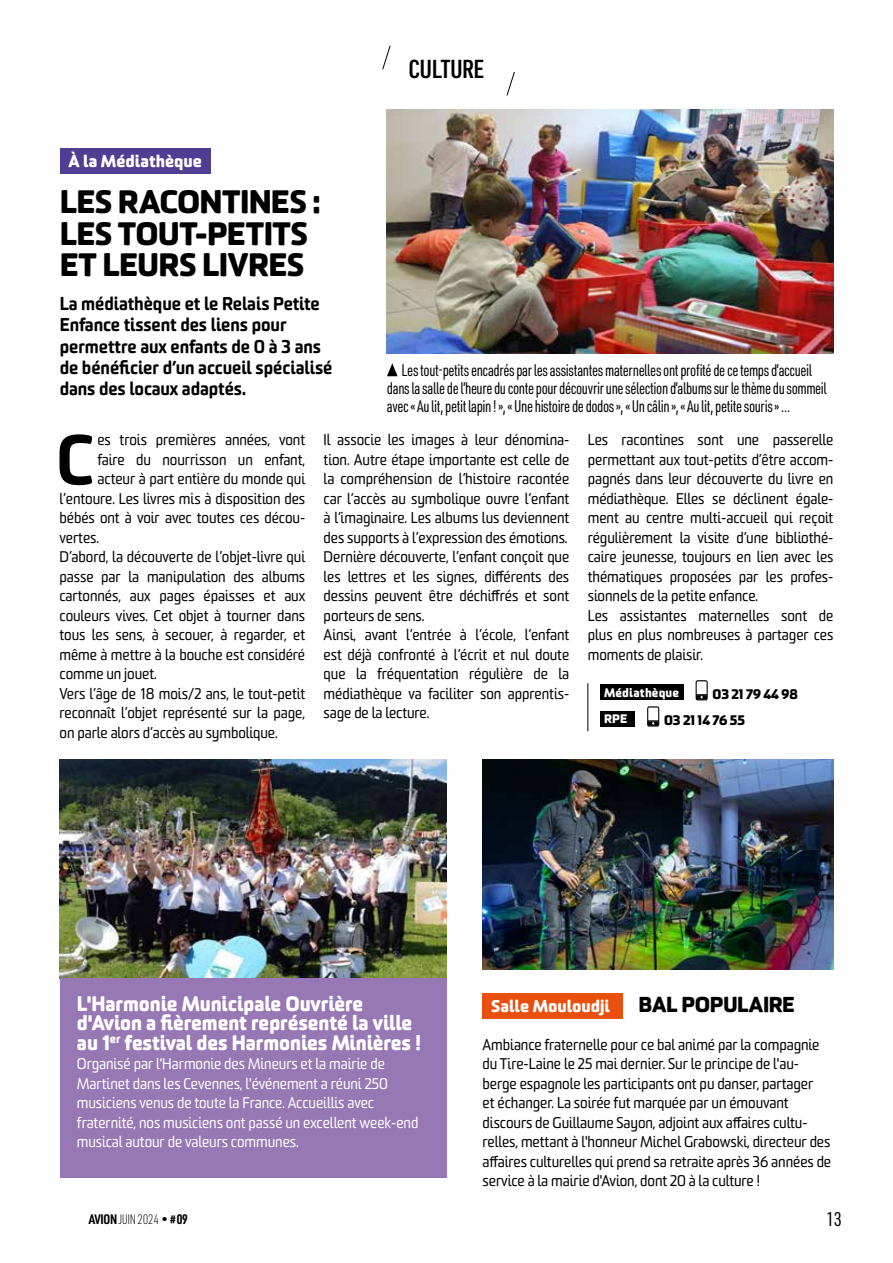
<style>
.page{position:relative;width:893px;height:1263px;background:#fff}
.page>*{position:absolute;margin:0;border:0;box-sizing:border-box;transform-origin:0 0}
.t1{font:900 68.4px "Sommet Rounded";color:#000;scale:.96 1}
.t2{font:800 31.5px/31.5px "Sommet Rounded";letter-spacing:-.015em;color:#000}
.t3{font:600 25.5px "URWDIN Cond";letter-spacing:-.025em;color:#000}
.t4{font:800 21px "Sommet Rounded";letter-spacing:-.025em;color:#000}
.t5{font:800 20.25px/19.5px "Sommet Rounded";letter-spacing:-.005em;color:#fff;scale:.96 1}
.t6{font:19.5px "URWDIN Cond";color:#000}
.t7{font:900 18px/21px "Sommet Rounded";letter-spacing:-.005em;color:#000;scale:.96 1}
.t8{font:16.5px/18px "URWDIN Cond";letter-spacing:-.025em;color:#000;scale:.96 1}
.t9{font:800 16.5px "Sommet Rounded";letter-spacing:-.005em;color:#fff}
.t10{font:15px/19.5px "Sommet Rounded";letter-spacing:-.005em;color:#000;scale:.96 1}
.t11{font:15px/19.5px "Sommet Rounded";letter-spacing:-.005em;color:#fff;scale:.96 1}
.t12{font:800 13.5px "Sommet";color:#000}
.t13{font:200 13.5px "URWDIN Cond";letter-spacing:-.025em;color:#000}
.t14{font:800 12px "Sommet Rounded";letter-spacing:.01em;color:#fff}
.s1{font-weight:700}
</style>
<div class="page">
<svg style="left:382px;top:45px;width:9px;height:25px"></svg>
<svg style="left:506px;top:72px;width:9px;height:24px"></svg>
<img style="left:483px;top:760px;width:351px;height:210px">
<img style="left:60px;top:760px;width:386px;height:218px">
<div style="left:483px;top:993px;width:140px;height:25px;background:#e9500e"></div>
<div style="left:60px;top:149px;width:151px;height:25px;background:#4f3e91"></div>
<img style="left:387px;top:109px;width:446px;height:245px">
<div style="left:60px;top:978px;width:386px;height:200px;background:#9778b4"></div>
<div style="left:600px;top:711px;width:34px;height:15px;background:#000"></div>
<svg style="left:647px;top:706px;width:12px;height:20px"></svg>
<svg style="left:648px;top:721px;width:11px;height:5px"></svg>
<hr style="left:587px;top:683px;width:1px;height:48px;background:#000">
<div style="left:600px;top:685px;width:84px;height:15px;background:#000"></div>
<svg style="left:696px;top:680px;width:12px;height:20px"></svg>
<svg style="left:696px;top:695px;width:11px;height:4px"></svg>
<svg style="left:387px;top:363px;width:11px;height:13px"></svg>
<h3 class="t3" style="left:409px;top:51px;width:77px">CULTURE</h3>
<p class="t9" style="left:68px;top:150px;width:135px">À la Médiathèque</p>
<h2 class="t2" style="left:60px;top:185px;width:262px">LES RACONTINES :<br>LES TOUT-PETITS<br>ET LEURS LIVRES</h2>
<p class="t7" style="left:60px;top:293px;width:286px">La médiathèque et le Relais Petite<br>Enfance tissent des liens pour permettre aux enfants de 0 à 3 ans de bénéficier d’un accueil spécialisé dans des locaux adaptés.</p>
<h1 class="t1" style="left:56px;top:415px;width:41px">C</h1>
<p class="t10" style="left:97px;top:430px;width:218px">es trois premières années, vont</p>
<p class="t8" style="left:387px;top:361px;width:460px;text-indent:15px">Les tout-petits encadrés par les assistantes maternelles ont profité de ce temps d’accueil dans la salle de l’heure du conte pour découvrir une sélection d’albums sur le thème du sommeil avec « Au lit, petit lapin ! », « Une histoire de dodos », « Un câlin », « Au lit, petite souris » …</p>
<p class="t10" style="left:324px;top:430px;width:257px">Il associe les images à leur dénomina&shy;tion. Autre étape importante est celle de la compréhension de l’histoire racontée car l’accès au symbolique ouvre l’enfant à l’imaginaire. Les albums lus deviennent des supports à l’expression des émotions.<br>Dernière découverte, l’enfant conçoit que les lettres et les signes, différents des dessins peuvent être déchiffrés et sont porteurs de sens.<br>Ainsi, avant l’entrée à l’école, l’enfant est déjà confronté à l’écrit et nul doute que la fréquentation régulière de la médiathèque va faciliter son apprentis&shy;sage de la lecture.</p>
<p class="t10" style="left:588px;top:430px;width:257px">Les racontines sont une passerelle permettant aux tout-petits d’être accom&shy;pagnés dans leur découverte du livre en médiathèque. Elles se déclinent égale&shy;ment au centre multi-accueil qui reçoit régulièrement la visite d’une bibliothé&shy;caire jeunesse, toujours en lien avec les thématiques proposées par les profes&shy;sionnels de la petite enfance.<br>Les assistantes maternelles sont de plus en plus nombreuses à partager ces moments de plaisir.</p>
<p class="t10" style="left:97px;top:450px;width:218px">faire du nourrisson un enfant,</p>
<p class="t10" style="left:97px;top:469px;width:218px">acteur à part entière du monde qui</p>
<p class="t10" style="left:60px;top:489px;width:257px">l’entoure. Les livres mis à disposition des</p>
<p class="t10" style="left:60px;top:508px;width:257px">bébés ont à voir avec toutes ces décou-</p>
<p class="t10" style="left:60px;top:528px;width:43px">vertes.</p>
<p class="t10" style="left:60px;top:547px;width:257px">D’abord, la découverte de l’objet-livre qui</p>
<p class="t10" style="left:60px;top:567px;width:257px">passe par la manipulation des albums</p>
<p class="t10" style="left:60px;top:586px;width:257px">cartonnés, aux pages épaisses et aux</p>
<p class="t10" style="left:60px;top:606px;width:257px">couleurs vives. Cet objet à tourner dans</p>
<p class="t10" style="left:60px;top:625px;width:257px">tous les sens, à secouer, à regarder, et</p>
<p class="t10" style="left:60px;top:645px;width:257px">même à mettre à la bouche est considéré</p>
<p class="t10" style="left:60px;top:664px;width:103px">comme un jouet.</p>
<p class="t10" style="left:60px;top:684px;width:257px">Vers l’âge de 18 mois/2 ans, le tout-petit</p>
<p class="t10" style="left:60px;top:703px;width:257px">reconnaît l’objet représenté sur la page,</p>
<p class="t10" style="left:60px;top:723px;width:229px">on parle alors d’accès au symbolique.</p>
<p class="t14" style="left:604px;top:684px;width:77px">Médiathèque</p>
<p class="t12" style="left:712px;top:686px;width:87px">03 21 79 44 98</p>
<p class="t14" style="left:604px;top:711px;width:25px">RPE</p>
<p class="t12" style="left:664px;top:712px;width:82px">03 21 14 76 55</p>
<h3 class="t5" style="left:77px;top:993px;width:360px">L'Harmonie Municipale Ouvrière d'Avion a fièrement représenté la ville au 1<sup>er</sup> festival des Harmonies Minières !</h3>
<p class="t11" style="left:77px;top:1054px;width:357px">Organisé par l'Harmonie des Mineurs et la mairie de Martinet dans les Cevennes, l'événement a réuni 250 musiciens venus de toute la France. Accueillis avec fraternité, nos musiciens ont passé un excellent week-end musical autour de valeurs communes.</p>
<p class="t9" style="left:491px;top:995px;width:120px">Salle Mouloudji</p>
<h3 class="t4" style="left:639px;top:990px;width:158px">BAL POPULAIRE</h3>
<p class="t10" style="left:483px;top:1035px;width:365px">Ambiance fraternelle pour ce bal animé par la compagnie du Tire-Laine le 25 mai dernier. Sur le principe de l'au&shy;berge espagnole les participants ont pu danser, partager<br>et échanger. La soirée fut marquée par un émouvant discours de Guillaume Sayon, adjoint aux affaires cultu&shy;relles, mettant à l'honneur Michel Grabowski, directeur des affaires culturelles qui prend sa retraite après 36 années de service à la mairie d'Avion, dont 20 à la culture !</p>
<p class="t13" style="left:89px;top:1210px;width:101px"><span class="s1">AVION</span> JUIN 2024 • <span class="s1"># 09</span></p>
<h3 class="t6" style="left:826px;top:1206px;width:17px">13</h3>
</div>
